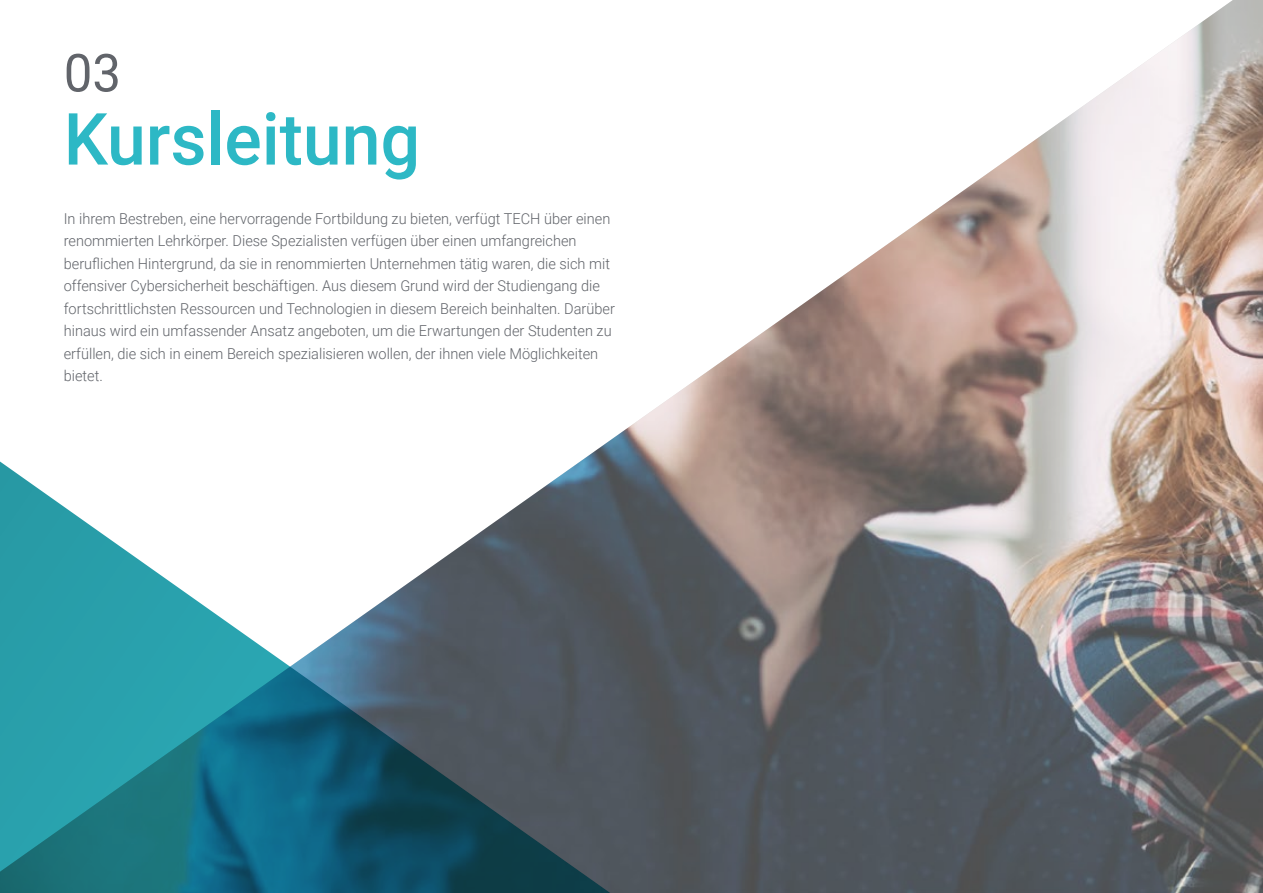
<style>
.page{position:relative;width:1263px;height:893px;background:#fff}
.page>*{position:absolute;margin:0;border:0;box-sizing:border-box;transform-origin:0 0}
.t1{font:500 72px "Roboto";color:#2db8c5}
.t2{font:52.5px "Roboto";color:#61646a}
.t3{font:300 15px/22.5px "Roboto";color:#61646a}
</style>
<div class="page">
<img style="left:602px;top:0;width:661px;height:893px">
<svg style="left:0;top:446px;width:640px;height:447px"></svg>
<h2 class="t2" style="left:64px;top:36px;width:59px">03</h2>
<h1 class="t1" style="left:64px;top:89px;width:358px">Kursleitung</h1>
<p class="t3" style="left:64px;top:207px;width:553px">In ihrem Bestreben, eine hervorragende Fortbildung zu bieten, verfügt TECH über einen renommierten Lehrkörper. Diese Spezialisten verfügen über einen umfangreichen beruflichen Hintergrund, da sie in renommierten Unternehmen tätig waren, die sich mit offensiver Cybersicherheit beschäftigen. Aus diesem Grund wird der Studiengang die fortschrittlichsten Ressourcen und Technologien in diesem Bereich beinhalten. Darüber hinaus wird ein umfassender Ansatz angeboten, um die Erwartungen der Studenten zu erfüllen, die sich in einem Bereich spezialisieren wollen, der ihnen viele Möglichkeiten bietet.</p>
</div>
